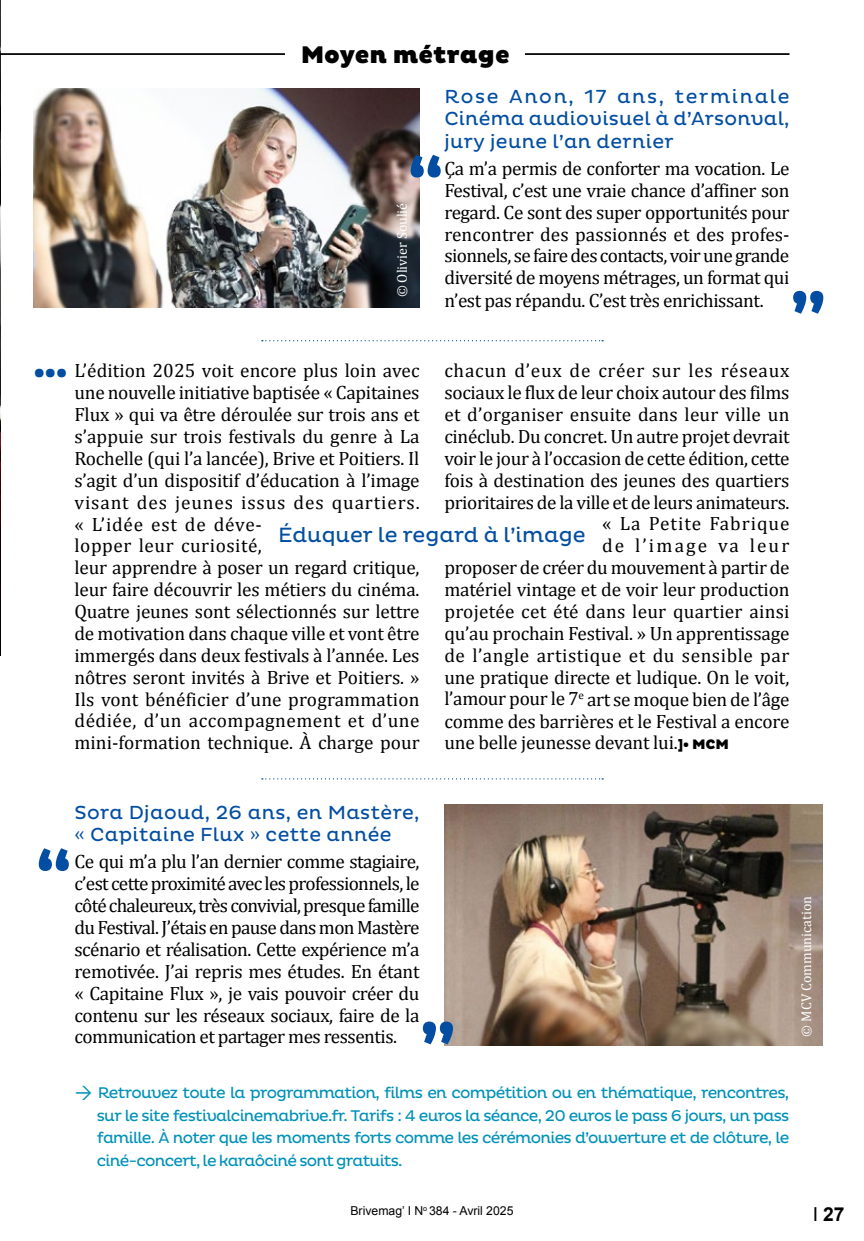
<style>
.page{position:relative;width:864px;height:1241px;background:#fff}
.page>*{position:absolute;margin:0;border:0;box-sizing:border-box;transform-origin:0 0}
.t1{font:800 70px "Pluto";color:#034ea2}
.t2{font:900 26.25px "Pluto";color:#034ea2}
.t3{font:900 24.5px "Pluto";color:#000}
.t4{font:21px "Pluto";color:#034ea2}
.t5{font:19.25px/21.9px "Cambria";letter-spacing:-.01em;color:#000;text-align:justify}
.t6{font:19.25px/22.8px "Pluto";letter-spacing:.02em;color:#034ea2;text-align:justify}
.t7{font:19.25px "Cambria";letter-spacing:.01em;color:#000}
.t8{font:19.25px "Cambria";letter-spacing:.025em;color:#000}
.t9{font:19.25px "Cambria";letter-spacing:.04em;color:#000}
.t10{font:19.25px "Cambria";letter-spacing:.05em;color:#000}
.t11{font:19.25px "Cambria";letter-spacing:.115em;color:#000}
.t12{font:700 19.25px "Arial";color:#000}
.t13{font:15.75px/22.8px "Pluto";letter-spacing:-.05em;color:#0091b9;text-align:justify}
.t14{font:14px "Cambria";color:#fff}
.t15{font:12.25px "Arial";color:#000}
.s1{font-family:"Pluto";font-weight:900;font-size:14px}
.s2{font-weight:400}
</style>
<div class="page">
<img style="left:0;top:0;width:1px;height:655px">
<img style="left:34px;top:88px;width:385px;height:220px">
<img style="left:444px;top:804px;width:378px;height:241px">
<hr style="left:0;top:451px;width:1px;height:204px;background:#fff">
<hr style="left:0;top:53px;width:789px;height:2px;background:#000">
<div style="left:285px;top:32px;width:240px;height:44px;background:#fff"></div>
<svg style="left:262px;top:340px;width:341px;height:1px"></svg>
<svg style="left:262px;top:778px;width:341px;height:1px"></svg>
<p class="t3" style="left:301px;top:41px;width:210px">Moyen métrage</p>
<p class="t6" style="left:444px;top:84px;width:346px">Rose Anon, 17 ans, terminale Cinéma audiovisuel à d’Arsonval, jury jeune l’an dernier</p>
<p class="t5" style="left:444px;top:158px;width:346px">Ça m’a permis de conforter ma vocation. Le Festival, c’est une vraie chance d’affiner son regard. Ce sont des super opportunités pour rencontrer des passionnés et des profes&shy;sionnels, se faire des contacts, voir une grande diversité de moyens métrages, un format qui n’est pas répandu. C’est très enrichissant.</p>
<h1 class="t1" style="left:407px;top:138px;width:39px">“</h1>
<p class="t14" style="left:394px;top:297px;width:96px;rotate:-90deg">© Olivier Soulié</p>
<h1 class="t1" style="left:789px;top:274px;width:39px">”</h1>
<h2 class="t2" style="left:34px;top:357px;width:35px">•••</h2>
<p class="t5" style="left:74px;top:360px;width:346px;text-align:left">L’édition 2025 voit encore plus loin avec une nouvelle initiative baptisée « Capitaines Flux » qui va être déroulée sur trois ans et s’appuie sur trois festivals du genre à La Rochelle (qui l’a lancée), Brive et Poitiers. Il s’agit d’un dispositif d’éducation à l’image visant des jeunes issus des quartiers. « L’idée est de déve-<br>lopper leur curiosité,<br>leur apprendre à poser un regard critique, leur faire découvrir les métiers du cinéma.<br>Quatre jeunes sont sélectionnés sur lettre de motivation dans chaque ville et vont être immergés dans deux festivals à l’année. Les nôtres seront invités à Brive et Poitiers. » Ils vont bénéficier d’une programmation dédiée, d’un accompagnement et d’une mini-formation technique. À charge pour</p>
<p class="t9" style="left:444px;top:360px;width:346px">chacun d’eux de créer sur les réseaux</p>
<p class="t5" style="left:444px;top:382px;width:346px">sociaux le flux de leur choix autour des films</p>
<p class="t7" style="left:444px;top:404px;width:346px">et d’organiser ensuite dans leur ville un</p>
<p class="t5" style="left:444px;top:425px;width:346px">cinéclub. Du concret. Un autre projet devrait</p>
<p class="t5" style="left:444px;top:447px;width:346px">voir le jour à l’occasion de cette édition, cette</p>
<p class="t5" style="left:444px;top:469px;width:346px">fois à destination des jeunes des quartiers</p>
<p class="t5" style="left:444px;top:491px;width:346px">prioritaires de la ville et de leurs animateurs.</p>
<p class="t10" style="left:602px;top:513px;width:189px">« La Petite Fabrique</p>
<p class="t11" style="left:602px;top:535px;width:189px">de l’image va leur</p>
<p class="t5" style="left:444px;top:557px;width:346px">proposer de créer du mouvement à partir de</p>
<p class="t5" style="left:444px;top:578px;width:346px">matériel vintage et de voir leur production</p>
<p class="t7" style="left:444px;top:601px;width:346px">projetée cet été dans leur quartier ainsi</p>
<p class="t5" style="left:444px;top:622px;width:346px">qu’au prochain Festival. » Un apprentissage</p>
<p class="t8" style="left:444px;top:645px;width:346px">de l’angle artistique et du sensible par</p>
<p class="t5" style="left:444px;top:666px;width:346px">une pratique directe et ludique. On le voit,</p>
<p class="t5" style="left:444px;top:688px;width:346px">l’amour pour le 7<sup>e</sup> art se moque bien de l’âge</p>
<p class="t5" style="left:444px;top:710px;width:346px">comme des barrières et le Festival a encore</p>
<p class="t5" style="left:444px;top:732px;width:286px">une belle jeunesse devant lui.<span class="s1">]• MCM</span></p>
<p class="t4" style="left:278px;top:523px;width:309px">Éduquer le regard à l’image</p>
<p class="t6" style="left:74px;top:800px;width:346px">Sora Djaoud, 26 ans, en Mastère, « Capitaine Flux » cette année</p>
<p class="t5" style="left:74px;top:851px;width:346px">Ce qui m’a plu l’an dernier comme stagiaire, c’est cette proximité avec les professionnels, le côté chaleureux, très convivial, presque famille du Festival. J’étais en pause dans mon Mastère scénario et réalisation. Cette expérience m’a remotivée. J’ai repris mes études. En étant « Capitaine Flux », je vais pouvoir créer du contenu sur les réseaux sociaux, faire de la communication et partager mes ressentis.</p>
<h1 class="t1" style="left:35px;top:831px;width:39px">“</h1>
<h1 class="t1" style="left:419px;top:1004px;width:39px">”</h1>
<p class="t14" style="left:798px;top:1036px;width:142px;rotate:-90deg">© MCV Communication</p>
<p class="t13" style="left:97px;top:1080px;width:693px">Retrouvez toute la programmation, films en compétition ou en thématique, rencontres, sur le site festivalcinemabrive.fr. Tarifs : 4 euros la séance, 20 euros le pass 6 jours, un pass famille. À noter que les moments forts comme les cérémonies d’ouverture et de clôture, le ciné-concert, le karaôciné sont gratuits.</p>
<p class="t15" style="left:350px;top:1205px;width:164px">Brivemag’ I N<sup>o</sup> 384 - Avril 2025</p>
<p class="t12" style="left:812px;top:1206px;width:33px"><span class="s2">I</span> 27</p>
</div>
